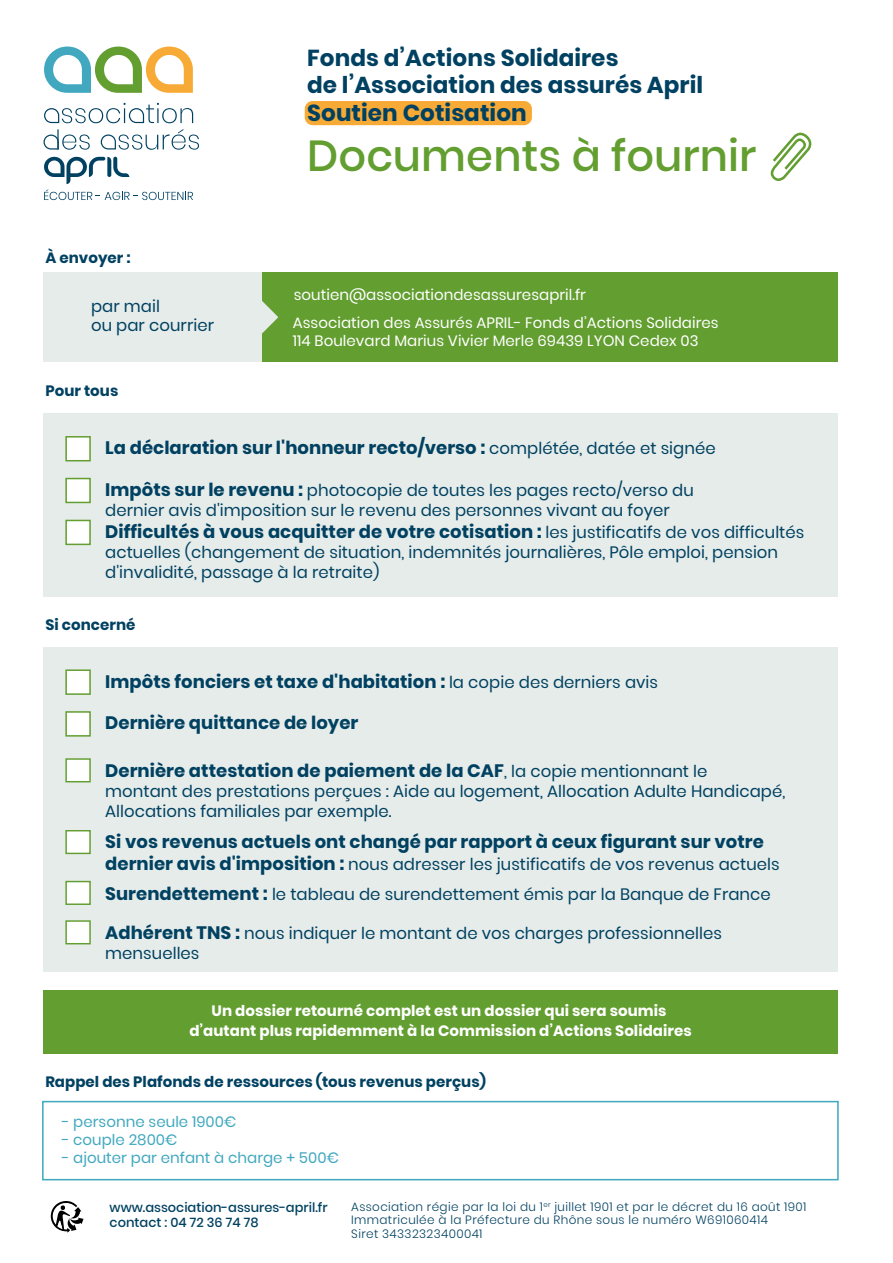
<style>
.page{position:relative;width:893px;height:1263px;background:#fff}
.page>*{position:absolute;margin:0;border:0;box-sizing:border-box;transform-origin:0 0}
.t1{font:500 43.2px "Poppins";letter-spacing:.005em;color:#639e30}
.t2{font:700 23.1px/27.8px "Poppins";letter-spacing:.005em;color:#004161}
.t3{font:700 18px "Poppins";letter-spacing:.005em;color:#004161}
.t4{font:16.5px/19.8px "Poppins";letter-spacing:.005em;color:#004161}
.t5{font:15px/18px "Poppins";letter-spacing:.005em;color:#fff}
.t6{font:700 15px/19.5px "Poppins";letter-spacing:.005em;color:#fff;text-align:center}
.t7{font:700 15px "Poppins";letter-spacing:.005em;color:#004161}
.t8{font:15px "Poppins";letter-spacing:.005em;color:#41a8bf}
.t9{font:500 13.05px/15.1px "Poppins";color:#004161}
.t10{font:300 12px/13.5px "Poppins";letter-spacing:.03em;color:#004161}
.s1{font-weight:400;font-size:16.5px}
.s2{font-weight:700;font-size:18px}
</style>
<div class="page">
<div style="left:43px;top:414px;width:795px;height:183px;background:#e6ecea"></div>
<svg style="left:44px;top:47px;width:149px;height:46px"></svg>
<svg style="left:44px;top:103px;width:149px;height:20px"></svg>
<svg style="left:44px;top:129px;width:46px;height:21px"></svg>
<svg style="left:101px;top:129px;width:98px;height:21px"></svg>
<svg style="left:44px;top:157px;width:149px;height:43px"></svg>
<div style="left:65px;top:436px;width:26px;height:25px;background:#fff;border:2px solid #639e30"></div>
<div style="left:65px;top:478px;width:26px;height:25px;background:#fff;border:2px solid #639e30"></div>
<div style="left:65px;top:520px;width:26px;height:25px;background:#fff;border:2px solid #639e30"></div>
<div style="left:232px;top:272px;width:606px;height:89px;background:#639e30"></div>
<div style="left:43px;top:272px;width:218px;height:89px;background:#e6ecea"></div>
<svg style="left:51px;top:1201px;width:33px;height:32px"></svg>
<svg style="left:770px;top:132px;width:42px;height:49px"></svg>
<div style="left:43px;top:647px;width:795px;height:324px;background:#e6ecea"></div>
<div style="left:65px;top:669px;width:26px;height:26px;background:#fff;border:2px solid #639e30"></div>
<div style="left:65px;top:711px;width:26px;height:26px;background:#fff;border:2px solid #639e30"></div>
<div style="left:65px;top:758px;width:26px;height:24px;background:#fff;border:1px solid #639e30"></div>
<div style="left:65px;top:830px;width:26px;height:24px;background:#fff;border:1px solid #639e30"></div>
<div style="left:65px;top:881px;width:26px;height:24px;background:#fff;border:1px solid #639e30"></div>
<div style="left:65px;top:920px;width:26px;height:24px;background:#fff;border:1px solid #639e30"></div>
<div style="left:43px;top:990px;width:795px;height:63px;background:#639e30"></div>
<div style="left:42px;top:1101px;width:797px;height:79px;border:2px solid #41a8bf"></div>
<svg style="left:261px;top:300px;width:17px;height:34px"></svg>
<div style="left:305px;top:101px;width:227px;height:24px;background:#f8aa36;border-radius:8px"></div>
<h2 class="t2" style="left:307px;top:44px;width:397px">Fonds d’Actions Solidaires<br>de l’Association des assurés April<br>Soutien Cotisation</h2>
<p class="t7" style="left:45px;top:249px;width:87px">À envoyer :</p>
<p class="t4" style="left:91px;top:296px;width:125px">par mail<br>ou par courrier</p>
<p class="t7" style="left:45px;top:382px;width:75px">Pour tous</p>
<h1 class="t1" style="left:307px;top:130px;width:451px">Documents à fournir</h1>
<p class="t5" style="left:294px;top:285px;width:294px">soutien@associationdesassuresapril.fr</p>
<p class="t5" style="left:293px;top:314px;width:427px">Association des Assurés APRIL- Fonds d’Actions Solidaires<br>114 Boulevard Marius Vivier Merle 69439 LYON Cedex 03</p>
<p class="t3" style="left:105px;top:437px;width:612px">La déclaration sur l'honneur recto/verso : <span class="s1">complétée, datée et signée</span></p>
<p class="t4" style="left:105px;top:480px;width:590px"><span class="s2">Impôts sur le revenu :</span> photocopie de toutes les pages recto/verso du dernier avis d'imposition sur le revenu des personnes vivant au foyer</p>
<p class="t3" style="left:105px;top:521px;width:701px">Difficultés à vous acquitter de votre cotisation : <span class="s1">les justificatifs de vos difficultés</span></p>
<p class="t4" style="left:105px;top:542px;width:674px">actuelles (changement de situation, indemnités journalières, Pôle emploi, pension d'invalidité, passage à la retraite)</p>
<p class="t7" style="left:45px;top:616px;width:92px">Si concerné</p>
<p class="t3" style="left:105px;top:671px;width:554px">Impôts fonciers et taxe d'habitation : <span class="s1">la copie des derniers avis</span></p>
<p class="t3" style="left:105px;top:713px;width:255px">Dernière quittance de loyer</p>
<p class="t3" style="left:105px;top:760px;width:604px">Dernière attestation de paiement de la CAF<span class="s1">, la copie mentionnant le</span></p>
<p class="t4" style="left:105px;top:781px;width:681px">montant des prestations perçues : Aide au logement, Allocation Adulte Handicapé,<br>Allocations familiales par exemple.</p>
<p class="t3" style="left:105px;top:831px;width:660px">Si vos revenus actuels ont changé par rapport à ceux figurant sur votre</p>
<p class="t4" style="left:105px;top:849px;width:676px;line-height:30.5px"><span class="s2">dernier avis d'imposition :</span> nous adresser les justificatifs de vos revenus actuels<br><span class="s2">Surendettement :</span> le tableau de surendettement émis par la Banque de France</p>
<p class="t4" style="left:105px;top:923px;width:618px"><span class="s2">Adhérent TNS :</span> nous indiquer le montant de vos charges professionnelles mensuelles</p>
<p class="t6" style="left:189px;top:1001px;width:504px">Un dossier retourné complet est un dossier qui sera soumis d’autant plus rapidemment à la Commission d’Actions Solidaires</p>
<p class="t7" style="left:45px;top:1073px;width:442px">Rappel des Plafonds de ressources (tous revenus perçus)</p>
<p class="t8" style="left:62px;top:1112px;width:176px">- personne seule 1900€</p>
<p class="t8" style="left:62px;top:1130px;width:117px">- couple 2800€</p>
<p class="t8" style="left:62px;top:1148px;width:278px">- ajouter par enfant à charge + 500€</p>
<p class="t9" style="left:110px;top:1199px;width:219px">www.association-assures-april.fr contact : 04 72 36 74 78</p>
<p class="t10" style="left:351px;top:1200px;width:457px">Association régie par la loi du 1<sup>er</sup> juillet 1901 et par le décret du 16 août 1901<br>Immatriculée à la Préfecture du Rhône sous le numéro W691060414<br>Siret 34332323400041</p>
</div>
